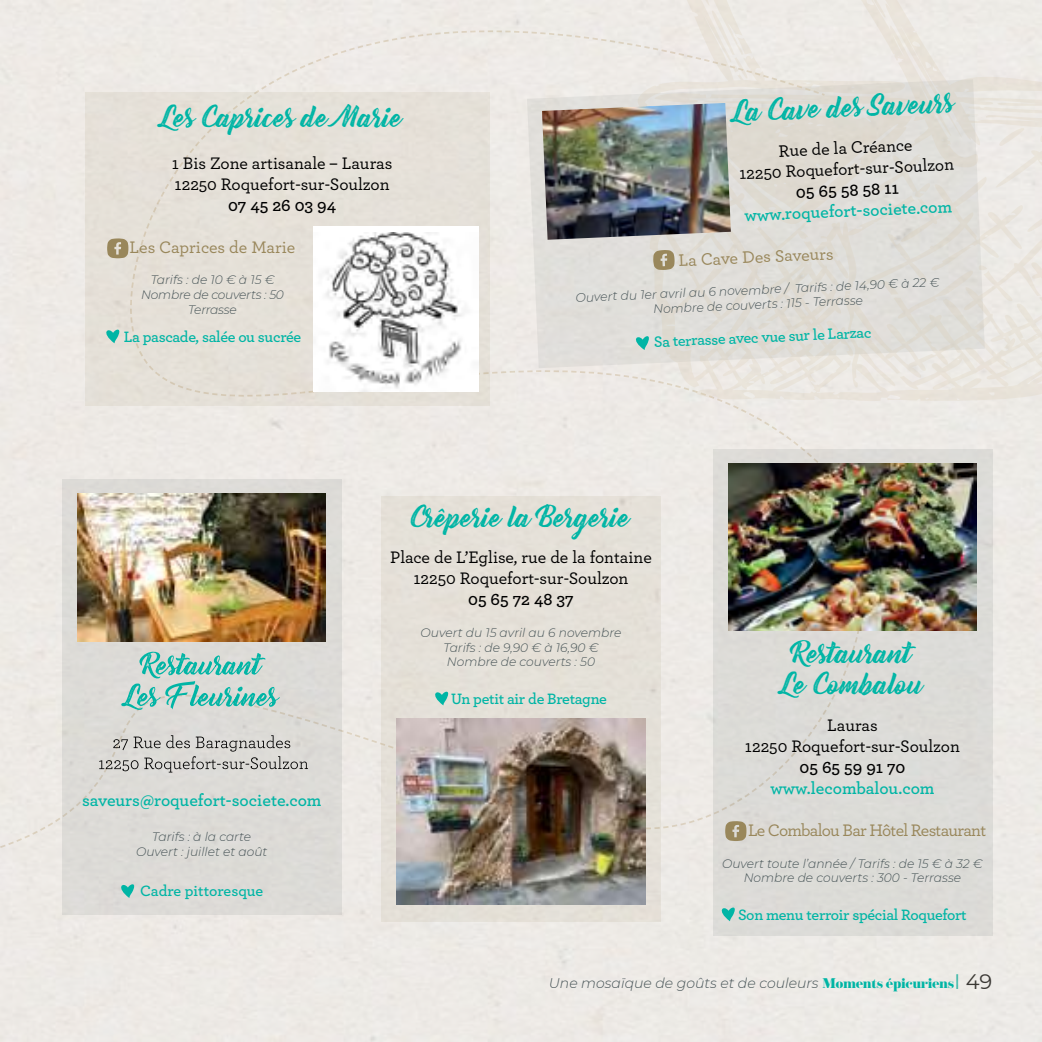
<style>
.page{position:relative;width:1042px;height:1042px;background:#edeae6}
.page>*{position:absolute;margin:0;border:0;box-sizing:border-box;transform-origin:0 0}
.t1{font:26.25px/31.5px "Bernadette Rough";color:#00b5a5;text-align:center}
.t2{font:500 17.5px/21px "Archer";color:#000;text-align:center}
.t3{font:600 17.5px "Archer";color:#00b5a5}
.t4{font:500 17.5px "Archer";letter-spacing:-.04em;color:#99875b}
.t5{font:600 17.5px "Archer";color:#000}
.t6{font:500 17.5px "Archer";color:#99875b}
.t7{font:600 15.75px "Archer";letter-spacing:-.02em;color:#00b5a5}
.t8{font:600 15.75px "Archer";color:#00b5a5}
.t9{font:italic 300 14px "Montserrat";color:#465356}
.t10{font:italic 300 12.25px/14.7px "Montserrat";color:#465356;text-align:center}
.t11{font:italic 300 12.25px/14.7px "Montserrat";letter-spacing:-.02em;color:#465356;text-align:center}
.s1{font-family:"NT Josefine";font-weight:400;font-style:normal;color:#00b5a5}
.s2{font-weight:400;font-style:normal;font-size:21px;color:#00b5a5}
.s3{font-weight:400;font-style:normal;font-size:21px;color:#000}
</style>
<div class="page">
<svg style="left:635px;top:0;width:407px;height:403px;background:#e8e4df"></svg>
<svg style="left:757px;top:323px;width:13px;height:8px"></svg>
<svg style="left:694px;top:0;width:58px;height:80px;background:#ebe7e0"></svg>
<div style="left:713px;top:449px;width:279px;height:486px;background:#dcdbd7"></div>
<img style="left:728px;top:464px;width:248px;height:166px">
<svg style="left:644px;top:91px;width:398px;height:204px;background:#e1ded7"></svg>
<svg style="left:725px;top:821px;width:21px;height:20px"></svg>
<svg style="left:629px;top:333px;width:23px;height:17px"></svg>
<svg style="left:721px;top:907px;width:14px;height:14px"></svg>
<div style="left:62px;top:479px;width:279px;height:435px;background:#dddbd7"></div>
<img style="left:78px;top:494px;width:248px;height:147px">
<svg style="left:99px;top:735px;width:209px;height:37px"></svg>
<svg style="left:121px;top:651px;width:159px;height:59px"></svg>
<svg style="left:121px;top:884px;width:14px;height:14px"></svg>
<div style="left:381px;top:496px;width:280px;height:425px;background:#e5e0d8"></div>
<img style="left:397px;top:718px;width:248px;height:186px">
<svg style="left:435px;top:691px;width:14px;height:14px"></svg>
<div style="left:85px;top:92px;width:404px;height:314px;background:#e5e0d8"></div>
<svg style="left:107px;top:238px;width:21px;height:20px"></svg>
<div style="left:313px;top:226px;width:166px;height:166px;background:#fff"></div>
<img style="left:325px;top:232px;width:138px;height:160px">
<svg style="left:106px;top:326px;width:14px;height:17px"></svg>
<img style="left:542px;top:103px;width:189px;height:137px">
<h1 class="t1" style="left:161px;top:102px;width:244px">Les Caprices de Marie</h1>
<h2 class="t2" style="left:172px;top:152px;width:222px;text-align:left">1 Bis Zone artisanale – Lauras<br>12250 Roquefort-sur-Soulzon</h2>
<h2 class="t5" style="left:228px;top:192px;width:110px">07 45 26 03 94</h2>
<h2 class="t6" style="left:130px;top:234px;width:167px">Les Caprices de Marie</h2>
<p class="t11" style="left:141px;top:272px;width:144px">Tarifs : de 10 € à 15 €<br>Nombre de couverts : 50<br>Terrasse</p>
<p class="t7" style="left:124px;top:325px;width:179px">La pascade, salée ou sucrée</p>
<h1 class="t1" style="left:732px;top:98px;width:224px;rotate:-3deg">La Cave des Saveurs</h1>
<h2 class="t2" style="left:737px;top:142px;width:216px;rotate:-3deg">Rue de la Créance<br>12250 Roquefort-sur-Soulzon</h2>
<h2 class="t5" style="left:795px;top:179px;width:104px;rotate:-3deg">05 65 58 58 11</h2>
<h2 class="t3" style="left:744px;top:203px;width:209px;rotate:-3deg">www.roquefort-societe.com</h2>
<h2 class="t4" style="left:678px;top:248px;width:157px;rotate:-3deg">La Cave Des Saveurs</h2>
<p class="t10" style="left:575px;top:289px;width:365px;rotate:-2deg">Ouvert du 1er avril au 6 novembre / Tarifs : de 14,90 € à 22 €<br>Nombre de couverts : 115 - Terrasse</p>
<p class="t7" style="left:653px;top:331px;width:219px;rotate:-3deg">Sa terrasse avec vue sur le Larzac</p>
<h2 class="t3" style="left:82px;top:787px;width:241px">saveurs@roquefort-societe.com</h2>
<p class="t10" style="left:136px;top:829px;width:133px">Tarifs : à la carte<br>Ouvert : juillet et août</p>
<p class="t8" style="left:140px;top:879px;width:124px">Cadre pittoresque</p>
<h1 class="t1" style="left:411px;top:502px;width:221px">Crêperie la Bergerie</h1>
<h2 class="t2" style="left:390px;top:546px;width:263px">Place de L’Eglise, rue de la fontaine<br>12250 Roquefort-sur-Soulzon</h2>
<h2 class="t5" style="left:468px;top:586px;width:107px">05 65 72 48 37</h2>
<p class="t10" style="left:421px;top:625px;width:202px">Ouvert du 15 avril au 6 novembre<br>Tarifs : de 9,90 € à 16,90 €<br>Nombre de couverts : 50</p>
<p class="t7" style="left:451px;top:687px;width:157px">Un petit air de Bretagne</p>
<h1 class="t1" style="left:781px;top:638px;width:144px">Restaurant<br>Le Combalou</h1>
<h2 class="t2" style="left:745px;top:714px;width:216px">Lauras<br>12250 Roquefort-sur-Soulzon</h2>
<h2 class="t5" style="left:799px;top:754px;width:107px">05 65 59 91 70</h2>
<h2 class="t3" style="left:770px;top:775px;width:166px">www.lecombalou.com</h2>
<h2 class="t4" style="left:748px;top:818px;width:240px">Le Combalou Bar Hôtel Restaurant</h2>
<p class="t10" style="left:722px;top:855px;width:262px">Ouvert toute l’année / Tarifs : de 15 € à 32 €<br>Nombre de couverts : 300 - Terrasse</p>
<p class="t7" style="left:738px;top:903px;width:230px">Son menu terroir spécial Roquefort</p>
<p class="t9" style="left:549px;top:973px;width:445px">Une mosaïque de goûts et de couleurs <span class="s1">Moments épicuriens</span><span class="s2">I</span> <span class="s3">49</span></p>
</div>
